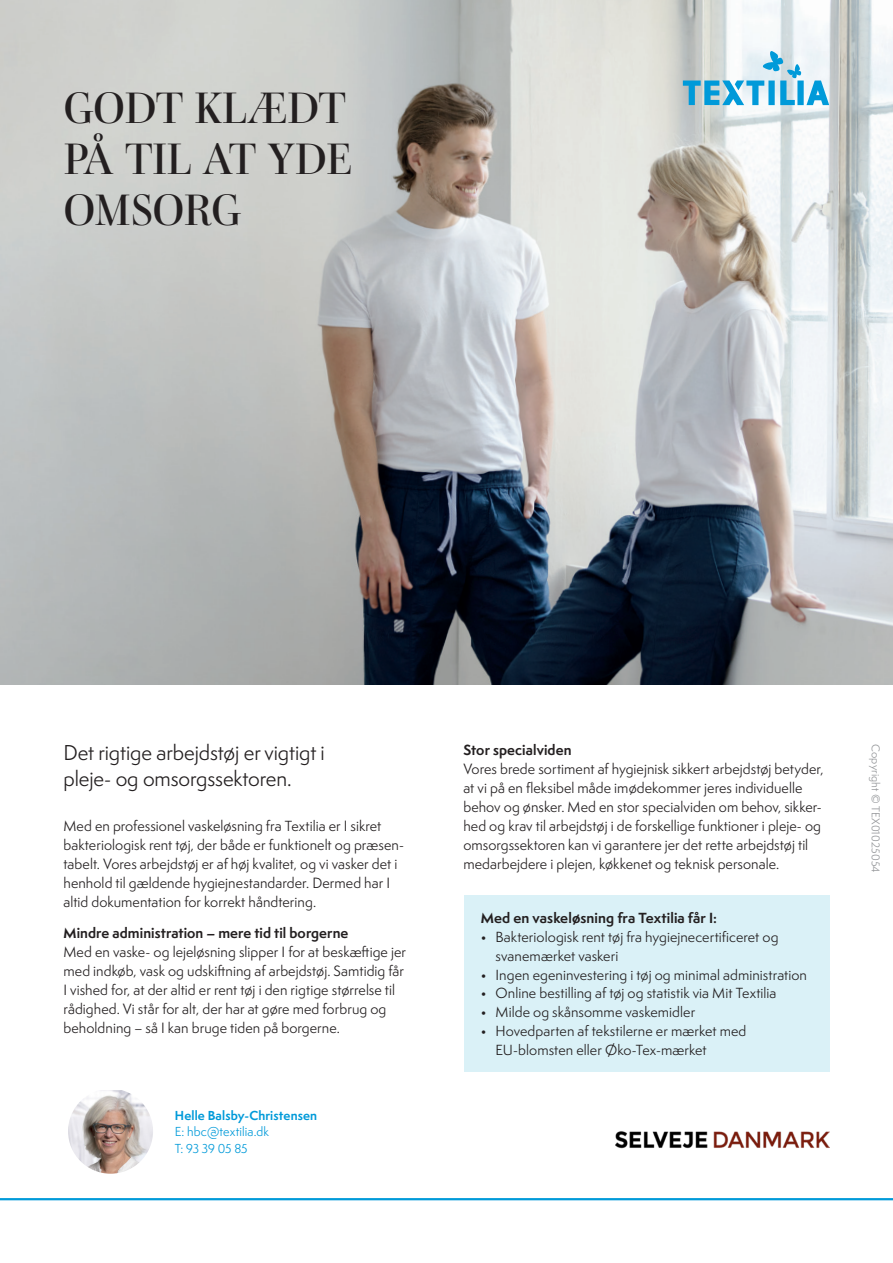
<style>
.page{position:relative;width:893px;height:1263px;background:#fff}
.page>*{position:absolute;margin:0;border:0;box-sizing:border-box;transform-origin:0 0}
.Overskrift{font:45px "Mencken Std Head";letter-spacing:-.005em;color:#231f20}
.Brodtxt{font:19.8px/25.8px "Semplicita Pro";letter-spacing:-.005em;color:#231f20}
.Brodtxt-2{font:13.65px/19px "Semplicita Pro";letter-spacing:.005em;color:#231f20}
.Brodtxt-3{font:13.5px "Semplicita Pro";letter-spacing:.005em;color:#231f20}
.Brodtxt-4{font:700 13.5px "Semplicita Pro";letter-spacing:.005em;color:#231f20}
.Brodtxt-5{font:12px "Semplicita Pro";letter-spacing:.01em;color:#009ad9}
.Brodtxt-6{font:700 12px "Semplicita Pro";letter-spacing:.01em;color:#009ad9}
.t1{font:10.5px "Semplicita Pro";letter-spacing:.01em;color:#939598}
.s1{font-size:13.5px}
</style>
<div class="page">
<img style="left:68px;top:1090px;width:85px;height:84px">
<img style="left:0;top:0;width:893px;height:685px">
<hr style="left:0;top:1198px;width:893px;height:2px;background:#009ad9">
<svg style="left:683px;top:51px;width:146px;height:54px"></svg>
<div style="left:464px;top:895px;width:365px;height:176px;background:#daf1f7"></div>
<img style="left:616px;top:1131px;width:213px;height:18px">
<p class="Overskrift" style="left:64px;top:82px;width:284px">GODT KLÆDT</p>
<p class="Overskrift" style="left:64px;top:133px;width:290px">PÅ TIL AT YDE</p>
<p class="Overskrift" style="left:64px;top:184px;width:179px">OMSORG</p>
<p class="Brodtxt" style="left:63px;top:740px;width:263px">Det rigtige arbejdstøj er vigtigt i pleje- og omsorgssektoren.</p>
<p class="Brodtxt-2" style="left:63px;top:816px;width:342px">Med en professionel vaskeløsning fra <span class="s1">Textilia</span> er I sikret bakteriologisk rent tøj, der både er funktionelt og præsen&shy;tabelt. Vores arbejdstøj er af høj kvalitet, og vi vasker det i henhold til gældende hygiejnestandarder. Dermed har I altid dokumentation for korrekt håndtering.</p>
<p class="Brodtxt-4" style="left:63px;top:923px;width:287px">Mindre administration – mere tid til borgerne</p>
<p class="Brodtxt-2" style="left:63px;top:942px;width:344px">Med en vaske- og lejeløsning slipper I for at beskæftige jer med indkøb, vask og udskiftning af arbejdstøj. Samtidig får I vished for, at der altid er rent tøj i den rigtige størrelse til rådighed. Vi står for alt, der har at gøre med forbrug og beholdning – så I kan bruge tiden på borgerne.</p>
<p class="Brodtxt-6" style="left:175px;top:1106px;width:144px">Helle Balsby-Christensen</p>
<p class="Brodtxt-5" style="left:175px;top:1123px;width:95px">E: hbc@textilia.dk</p>
<p class="Brodtxt-5" style="left:175px;top:1139px;width:74px">T: 93 39 05 85</p>
<p class="Brodtxt-4" style="left:463px;top:740px;width:110px">Stor specialviden</p>
<p class="Brodtxt-2" style="left:463px;top:759px;width:362px">Vores brede sortiment af hygiejnisk sikkert arbejdstøj betyder, at vi på en fleksibel måde imødekommer jeres individuelle behov og ønsker. Med en stor specialviden om behov, sikker&shy;hed og krav til arbejdstøj i de forskellige funktioner i pleje- og omsorgssektoren kan vi garantere jer det rette arbejdstøj til medarbejdere i plejen, køkkenet og teknisk personale.</p>
<p class="Brodtxt-4" style="left:481px;top:908px;width:238px">Med en vaskeløsning fra Textilia får I:</p>
<p class="Brodtxt-3" style="left:481px;top:927px;width:299px">• Bakteriologisk rent tøj fra hygiejnecertificeret og</p>
<p class="Brodtxt-3" style="left:495px;top:946px;width:124px">svanemærket vaskeri</p>
<p class="Brodtxt-3" style="left:481px;top:965px;width:328px">• Ingen egeninvestering i tøj og minimal administration</p>
<p class="Brodtxt-3" style="left:481px;top:984px;width:297px">• Online bestilling af tøj og statistik via Mit Textilia</p>
<p class="Brodtxt-3" style="left:481px;top:1002px;width:216px">• Milde og skånsomme vaskemidler</p>
<p class="Brodtxt-3" style="left:481px;top:1021px;width:267px">• Hovedparten af tekstilerne er mærket med</p>
<p class="Brodtxt-3" style="left:495px;top:1040px;width:213px">EU-blomsten eller Øko-Tex-mærket</p>
<p class="t1" style="left:883px;top:744px;width:130px;rotate:90deg">Copyright © TEX01025054</p>
</div>
